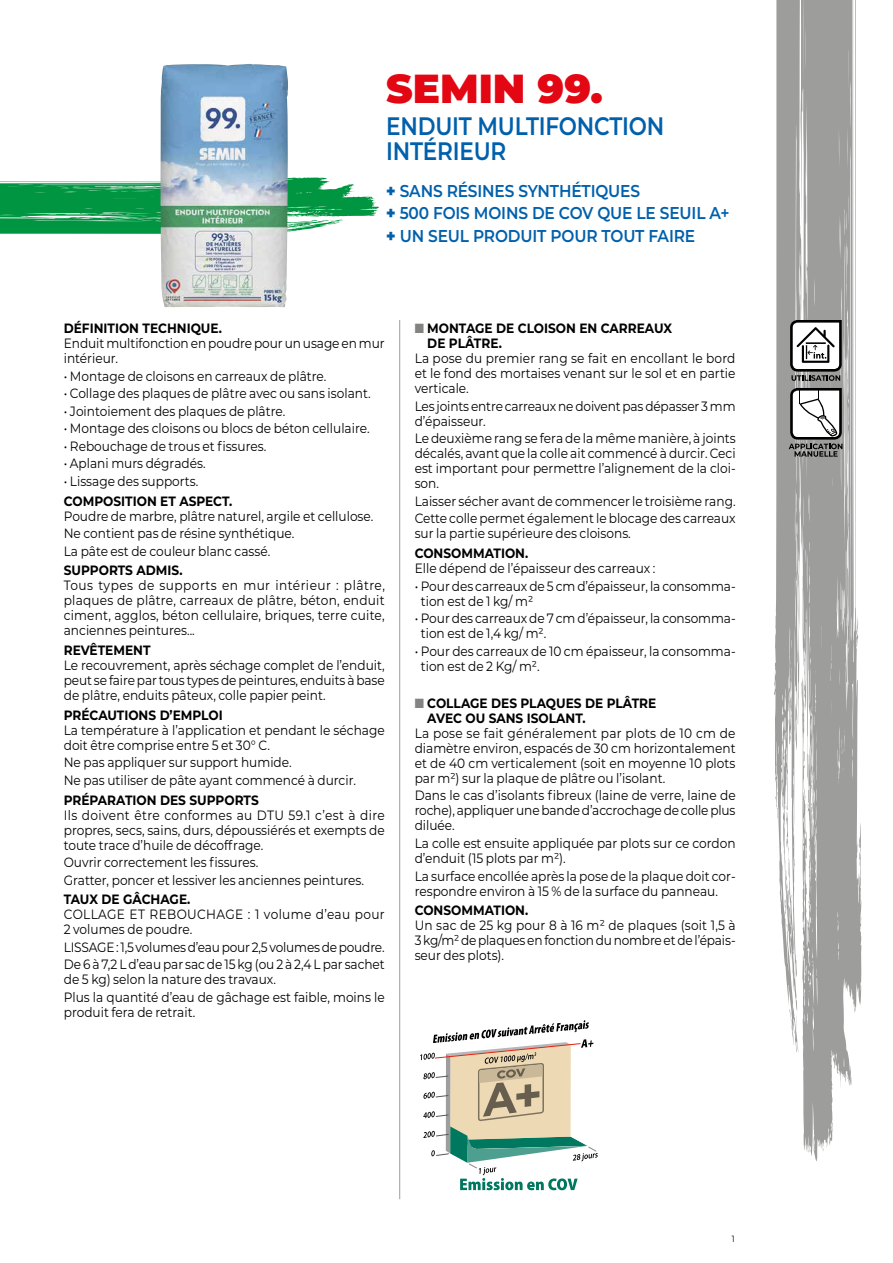
<style>
.page{position:relative;width:893px;height:1263px;background:#fff}
.page>*{position:absolute;margin:0;border:0;box-sizing:border-box;transform-origin:0 0}
.t1{font:900 40.5px "Montserrat";color:#e30613}
.t2{font:600 25.2px/25.5px "Montserrat";letter-spacing:-.01em;color:#0060ac;scale:.86 1}
.t3{font:600 17.1px "Montserrat";letter-spacing:-.01em;color:#0060ac;scale:.9 1}
.t4{font:13.5px/15px "Montserrat";color:#000;scale:.9 1}
.t5{font:700 13.5px/15px "Montserrat";color:#000;scale:.9 1}
.t6{font:13.5px/15px "Montserrat";letter-spacing:.03em;color:#000;scale:.9 1}
.t7{font:9px "Montserrat";color:#000;scale:.9 1}
.s1{font-weight:900}
.s2{color:#838382}
</style>
<div class="page">
<svg style="left:0;top:177px;width:379px;height:57px"></svg>
<svg style="left:774px;top:0;width:88px;height:1161px;fill:#9d9d9c"></svg>
<hr style="left:399px;top:320px;width:1px;height:879px;background:#9d9d9c">
<svg style="left:789px;top:388px;width:53px;height:69px"></svg>
<svg style="left:790px;top:320px;width:52px;height:61px"></svg>
<img style="left:160px;top:63px;width:129px;height:244px">
<svg style="left:420px;top:1020px;width:178px;height:170px"></svg>
<h1 class="t1" style="left:386px;top:58px;width:218px">SEMIN 99.</h1>
<h2 class="t2" style="left:386px;top:112px;width:325px">ENDUIT MULTIFONCTION<br>INTÉRIEUR</h2>
<p class="t3" style="left:386px;top:178px;width:102px"><span class="s1">+</span> SANS RÉSINES</p>
<p class="t3" style="left:518px;top:178px;width:112px">SYNTHÉTI QUES</p>
<p class="t3" style="left:386px;top:201px;width:63px"><span class="s1">+</span> 500 FOIS</p>
<p class="t3" style="left:474px;top:201px;width:13px">MOINS</p>
<p class="t3" style="left:532px;top:201px;width:154px">DE COV QUE LE SEUIL</p>
<p class="t3" style="left:709px;top:201px;width:24px">A+</p>
<p class="t3" style="left:386px;top:224px;width:345px"><span class="s1">+</span> UN SEUL PRODUIT POUR TOUT FAIRE</p>
<p class="t5" style="left:64px;top:320px;width:177px">DÉFINITION TECHNIQUE.</p>
<p class="t4" style="left:64px;top:335px;width:358px">Enduit multifonction en poudre pour un usage en mur intérieur.</p>
<p class="t4" style="left:64px;top:368px;width:293px">• Montage de cloisons en carreaux de plâtre.</p>
<p class="t4" style="left:64px;top:385px;width:343px">• Collage des plaques de plâtre avec ou sans isolant.</p>
<p class="t4" style="left:64px;top:403px;width:248px">• Jointoiement des plaques de plâtre.</p>
<p class="t4" style="left:64px;top:420px;width:341px">• Montage des cloisons ou blocs de béton cellulaire.</p>
<p class="t4" style="left:64px;top:438px;width:227px">• Rebouchage de trous et fissures.</p>
<p class="t4" style="left:64px;top:456px;width:159px">• Aplani murs dégradés.</p>
<p class="t4" style="left:64px;top:473px;width:151px">• Lissage des supports.</p>
<p class="t5" style="left:64px;top:493px;width:189px">COMPOSITION ET ASPECT.</p>
<p class="t4" style="left:64px;top:507px;width:346px;line-height:17.5px">Poudre de marbre, plâtre naturel, argile et cellulose.<br>Ne contient pas de résine synthétique.<br>La pâte est de couleur blanc cassé.</p>
<p class="t5" style="left:64px;top:562px;width:134px">SUPPORTS ADMIS.</p>
<p class="t4" style="left:64px;top:578px;width:358px;text-align:justify">Tous types de supports en mur intérieur : plâtre, plaques de plâtre, carreaux de plâtre, béton, enduit ciment, agglos, béton cellulaire, briques, terre cuite, anciennes peintures...</p>
<p class="t5" style="left:64px;top:642px;width:98px">REVÊTEMENT</p>
<p class="t4" style="left:64px;top:657px;width:358px;text-align:justify">Le recouvrement, après séchage complet de l’enduit, peut se faire par tous types de peintures, enduits à base de plâtre, enduits pâteux, colle papier peint.</p>
<p class="t5" style="left:64px;top:707px;width:178px">PRÉCAUTIONS D’EMPLOI</p>
<p class="t4" style="left:64px;top:722px;width:358px">La température à l’application et pendant le séchage doit être comprise entre 5 et 30° C.</p>
<p class="t4" style="left:64px;top:753px;width:326px;line-height:17.5px">Ne pas appliquer sur support humide.<br>Ne pas utiliser de pâte ayant commencé à durcir.</p>
<p class="t5" style="left:64px;top:792px;width:39px">PRÉPARATION</p>
<p class="t5" style="left:160px;top:792px;width:11px">DES</p>
<p class="t5" style="left:189px;top:792px;width:11px">SUPPORTS</p>
<p class="t4" style="left:64px;top:807px;width:358px;text-align:justify">Ils doivent être conformes au DTU 59.1 c’est à dire propres, secs, sains, durs, dépoussiérés et exempts de toute trace d’huile de décoffrage.</p>
<p class="t4" style="left:64px;top:853px;width:335px;line-height:17.5px">Ouvrir correctement les fissures.<br>Gratter, poncer et lessiver les anciennes peintures.</p>
<p class="t5" style="left:64px;top:891px;width:98px">TAU X DE GÂCHA</p>
<p class="t5" style="left:170px;top:891px;width:25px">GE.</p>
<p class="t6" style="left:64px;top:906px;width:358px">COLLAGE et REBOUCHAGE : 1 volume d’eau pour<br>2 volumes de poudre.</p>
<p class="t4" style="left:64px;top:938px;width:358px;line-height:17.5px">LISSAGE : 1,5 volumes d’eau pour 2,5 volumes de poudre.<br>De 6 à 7,2 L d’eau par sac de 15 kg (ou 2 à 2,4 L par sachet</p>
<p class="t4" style="left:64px;top:970px;width:358px;line-height:17.5px">de 5 kg) selon la nature des travaux.<br>Plus la quantité d’eau de gâchage est faible, moins le</p>
<p class="t4" style="left:64px;top:1004px;width:148px">produit fera de retrait.</p>
<p class="t5" style="left:427px;top:320px;width:273px;text-indent:-13px"><span class="s2">■</span> MONTAGE DE CLOISON EN CARREAUX<br>DE PLÂTRE.</p>
<p class="t4" style="left:415px;top:350px;width:358px;text-align:justify">La pose du premier rang se fait en encollant le bord et le fond des mortaises venant sur le sol et en partie verticale.</p>
<p class="t4" style="left:415px;top:398px;width:358px">Les joints entre carreaux ne doivent pas dépasser 3 mm d’épaisseur.</p>
<p class="t4" style="left:415px;top:430px;width:358px;text-align:justify">Le deuxième rang se fera de la même manière, à joints décalés, avant que la colle ait commencé à durcir. Ceci est important pour permettre l’alignement de la cloi&shy;son.</p>
<p class="t4" style="left:415px;top:492px;width:358px;line-height:17.5px">Laisser sécher avant de commencer le troisième rang.<br>Cette colle permet également le blocage des carreaux</p>
<p class="t4" style="left:415px;top:525px;width:242px">sur la partie supérieure des cloisons.</p>
<p class="t5" style="left:415px;top:545px;width:128px">CONSOMMATION.</p>
<p class="t4" style="left:415px;top:560px;width:269px">Elle dépend de l’épaisseur des carreaux :</p>
<p class="t4" style="left:421px;top:578px;width:351px;text-indent:-6px">• Pour des carreaux de 5 cm d’épaisseur, la consomma&shy;tion est de 1 kg/ m²</p>
<p class="t4" style="left:421px;top:610px;width:351px;text-indent:-6px">• Pour des carreaux de 7 cm d’épaisseur, la consomma&shy;tion est de 1,4 kg/ m².</p>
<p class="t4" style="left:421px;top:643px;width:351px;text-indent:-6px">• Pour des carreaux de 10 cm épaisseur, la consomma&shy;tion est de 2 Kg/ m².</p>
<p class="t5" style="left:427px;top:695px;width:256px;text-indent:-13px"><span class="s2">■</span> COLLAGE DES PLAQUES DE PLÂTRE<br>AVEC OU SANS ISOLANT.</p>
<p class="t4" style="left:415px;top:725px;width:358px;text-align:justify">La pose se fait généralement par plots de 10 cm de diamètre environ, espacés de 30 cm horizontalement et de 40 cm verticalement (soit en moyenne 10 plots par m²) sur la plaque de plâtre ou l’isolant.</p>
<p class="t4" style="left:415px;top:788px;width:358px;text-align:justify">Dans le cas d’isolants fibreux (laine de verre, laine de roche), appliquer une bande d’accrochage de colle plus diluée.</p>
<p class="t4" style="left:415px;top:835px;width:358px">La colle est ensuite appliquée par plots sur ce cordon d’enduit (15 plots par m²).</p>
<p class="t4" style="left:415px;top:868px;width:358px">La surface encollée après la pose de la plaque doit cor&shy;respondre environ à 15 % de la surface du panneau.</p>
<p class="t5" style="left:415px;top:902px;width:128px">CONSOMMATION.</p>
<p class="t4" style="left:415px;top:917px;width:358px;text-align:justify">Un sac de 25 kg pour 8 à 16 m² de plaques (soit 1,5 à 3 kg/m² de plaques en fonction du nombre et de l’épais&shy;seur des plots).</p>
<p class="t7" style="left:732px;top:1233px;width:5px">1</p>
</div>
